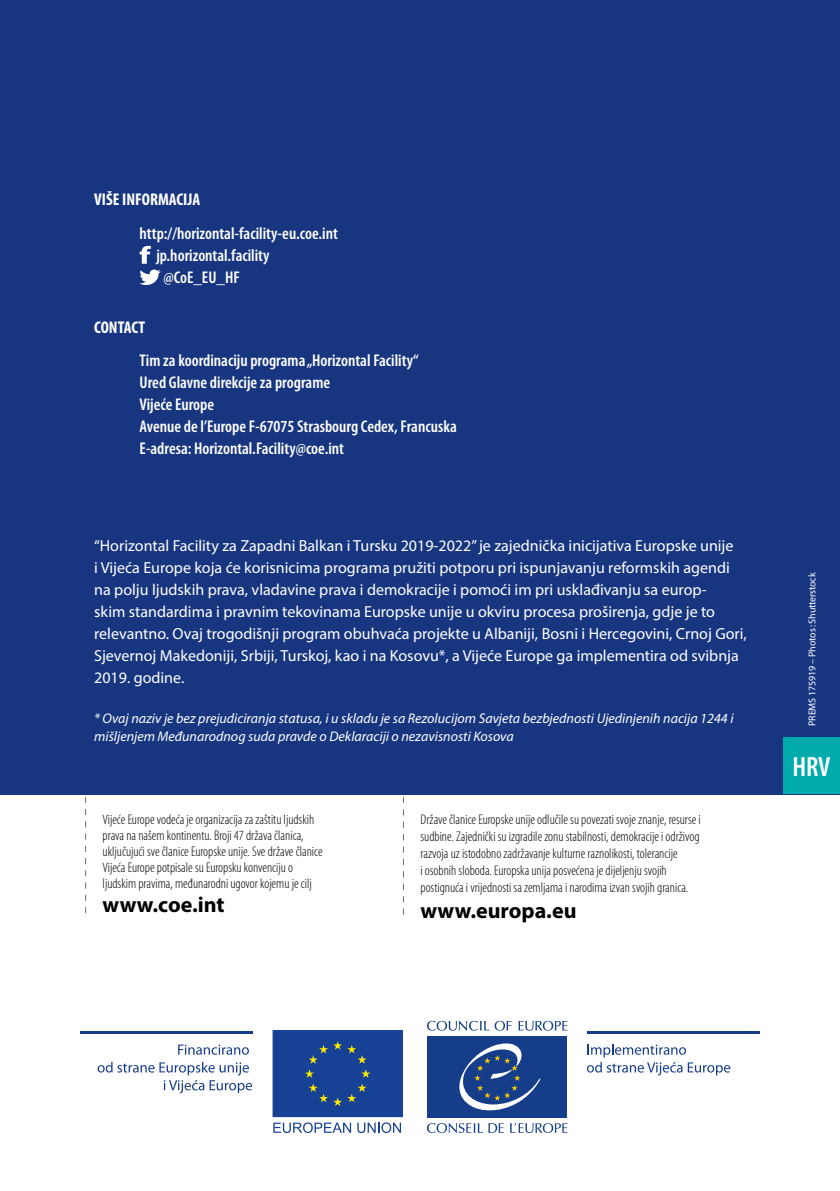
<style>
.page{position:relative;width:840px;height:1191px;background:#fff}
.page>*{position:absolute;margin:0;border:0;box-sizing:border-box;transform-origin:0 0}
.t1{font:600 condensed 28px "Myriad Pro";color:#fff}
.t2{font:700 22px "Myriad Pro";color:#000}
.t3{font:600 condensed 17px/22px "Myriad Pro";color:#fff}
.t4{font:700 condensed 17px "Myriad Pro";color:#fff}
.t5{font:16px/22px "Myriad Pro";color:#fff}
.t6{font:300 condensed 14px/16.8px "Myriad Pro";color:#000}
.t7{font:italic 14px/18px "Myriad Pro";color:#fff}
.t8{font:10px "Myriad Pro";letter-spacing:-.015em;color:#fff}
</style>
<div class="page">
<div style="left:0;top:0;width:839px;height:794px;background:#183680"></div>
<div style="left:782px;top:737px;width:57px;height:57px;background:#00abac"></div>
<svg style="left:139px;top:246px;width:22px;height:39px"></svg>
<svg style="left:85px;top:797px;width:1px;height:116px"></svg>
<svg style="left:403px;top:797px;width:1px;height:117px"></svg>
<svg style="left:518px;top:1020px;width:49px;height:10px"></svg>
<svg style="left:427px;top:1020px;width:84px;height:10px"></svg>
<svg style="left:510px;top:1123px;width:57px;height:10px"></svg>
<svg style="left:427px;top:1123px;width:76px;height:10px"></svg>
<div style="left:427px;top:1036px;width:139px;height:81px;background:#153d8a"></div>
<svg style="left:459px;top:1043px;width:81px;height:67px"></svg>
<div style="left:273px;top:1030px;width:129px;height:86px;background:#164194"></div>
<div style="left:272px;top:1030px;width:130px;height:87px;border:1px solid #164194"></div>
<svg style="left:305px;top:1069px;width:9px;height:8px"></svg>
<svg style="left:309px;top:1083px;width:57px;height:23px"></svg>
<svg style="left:361px;top:1069px;width:9px;height:8px"></svg>
<svg style="left:309px;top:1041px;width:57px;height:22px"></svg>
<svg style="left:273px;top:1122px;width:78px;height:11px"></svg>
<svg style="left:357px;top:1122px;width:44px;height:11px"></svg>
<hr style="left:80px;top:1030px;width:172px;height:3px;background:#153d8a">
<hr style="left:587px;top:1030px;width:172px;height:3px;background:#153d8a">
<svg style="left:586px;top:1044px;width:143px;height:31px"></svg>
<svg style="left:178px;top:1044px;width:71px;height:10px"></svg>
<svg style="left:98px;top:1061px;width:154px;height:32px"></svg>
<p class="t4" style="left:94px;top:189px;width:107px">VIŠE INFORMACIJA</p>
<p class="t3" style="left:139px;top:222px;width:200px">http://horizontal-facility-eu.coe.int</p>
<p class="t3" style="left:156px;top:244px;width:115px">jp.horizontal.facility</p>
<p class="t3" style="left:163px;top:266px;width:78px">@CoE_EU_HF</p>
<p class="t4" style="left:94px;top:317px;width:52px">CONTACT</p>
<p class="t3" style="left:139px;top:349px;width:318px">Tim za koordinaciju programa „Horizontal Facility“<br>Ured Glavne direkcije za programe<br>Vijeće Europe<br>Avenue de l’Europe F-67075 Strasbourg Cedex, Francuska E-adresa: Horizontal.Facility@coe.int</p>
<p class="t5" style="left:94px;top:534px;width:653px">“Horizontal Facility za Zapadni Balkan i Tursku 2019-2022” je zajednička inicijativa Europske unije<br>i Vijeća Europe koja će korisnicima programa pružiti potporu pri ispunjavanju reformskih agendi na polju ljudskih prava, vladavine prava i demokracije i pomoći im pri usklađivanju sa europ-<br>skim standardima i pravnim tekovinama Europske unije u okviru procesa proširenja, gdje je to relevantno. Ovaj trogodišnji program obuhvaća projekte u Albaniji, Bosni i Hercegovini, Crnoj Gori, Sjevernoj Makedoniji, Srbiji, Turskoj, kao i na Kosovu*, a Vijeće Europe ga implementira od svibnja 2019. godine.</p>
<p class="t7" style="left:94px;top:709px;width:640px">* Ovaj naziv je bez prejudiciranja statusa, i u skladu je sa Rezolucijom Savjeta bezbjednosti Ujedinjenih nacija 1244 i mišljenjem Međunarodnog suda pravde o Deklaraciji o nezavisnosti Kosova</p>
<p class="t6" style="left:103px;top:811px;width:221px;line-height:16px">Vijeće Europe vodeća je organizacija za zaštitu ljudskih prava na našem kontinentu. Broji 47 država članica, uključujući sve članice Europske unije. Sve države članice Vijeća Europe potpisale su Europsku konvenciju o ljudskim pravima, međunarodni ugovor kojemu je cilj</p>
<h2 class="t2" style="left:103px;top:890px;width:123px">www.coe.int</h2>
<p class="t6" style="left:420px;top:811px;width:282px">Države članice Europske unije odlučile su povezati svoje znanje, resurse i sudbine. Zajednički su izgradile zonu stabilnosti, demokracije i održivog razvoja uz istodobno zadržavanje kulturne raznolikosti, tolerancije<br>i osobnih sloboda. Europska unija posvećena je dijeljenju svojih postignuća i vrijednosti sa zemljama i narodima izvan svojih granica.</p>
<h2 class="t2" style="left:420px;top:896px;width:157px">www.europa.eu</h2>
<p class="t8" style="left:805px;top:726px;width:155px;rotate:-90deg">PREMS 175919 – Photos: Shutterstock</p>
<h1 class="t1" style="left:792px;top:749px;width:39px">HRV</h1>
</div>
